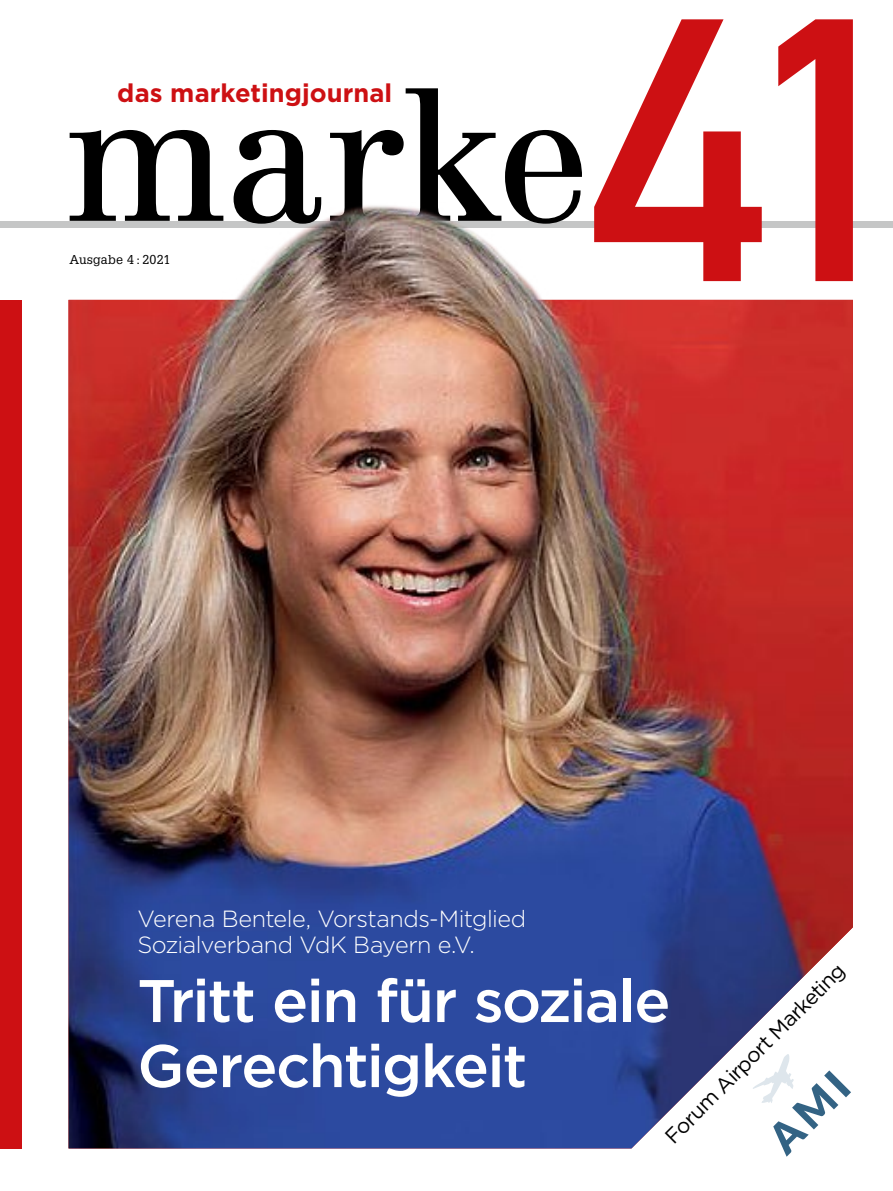
<style>
.page{position:relative;width:893px;height:1191px;background:#fff}
.page>*{position:absolute;margin:0;border:0;box-sizing:border-box;transform-origin:0 0}
.t1{font:177.75px "Centennial LT Std";letter-spacing:-.03em;color:#000}
.t2{font:500 60px/65.1px "Gotham";letter-spacing:-.03em;color:#fff}
.t3{font:700 25.5px "Gotham";letter-spacing:.005em;color:#cd1013}
.t4{font:300 23.4px/25.8px "Gotham";letter-spacing:-.02em;color:#fff}
.t5{font:21px "Gotham";color:#000}
.t6{font:13.5px "Glytus";letter-spacing:.005em;color:#000}
</style>
<div class="page">
<div style="left:0;top:221px;width:893px;height:6px;background:#c5c6c6"></div>
<svg style="left:695px;top:19px;width:158px;height:262px"></svg>
<img style="left:69px;top:300px;width:784px;height:848px">
<div style="left:0;top:300px;width:21px;height:848px;background:#cd1013"></div>
<img style="left:63px;top:19px;width:632px;height:517px">
<svg style="left:701px;top:998px;width:152px;height:150px"></svg>
<p class="t3" style="left:117px;top:78px;width:276px">das marketingjournal</p>
<h1 class="t1" style="left:66px;top:52px;width:527px">marke</h1>
<p class="t6" style="left:69px;top:251px;width:103px">Ausgabe 4:2021</p>
<p class="t4" style="left:137px;top:905px;width:390px">Verena Bentele, Vorstands-Mitglied<br>Sozialverband VdK Bayern e.V.</p>
<p class="t5" style="left:660px;top:1130px;width:246px;rotate:-45deg">Forum Airport Marketing</p>
<h2 class="t2" style="left:137px;top:968px;width:535px">Tritt ein für soziale<br>Gerechtigkeit</h2>
</div>
